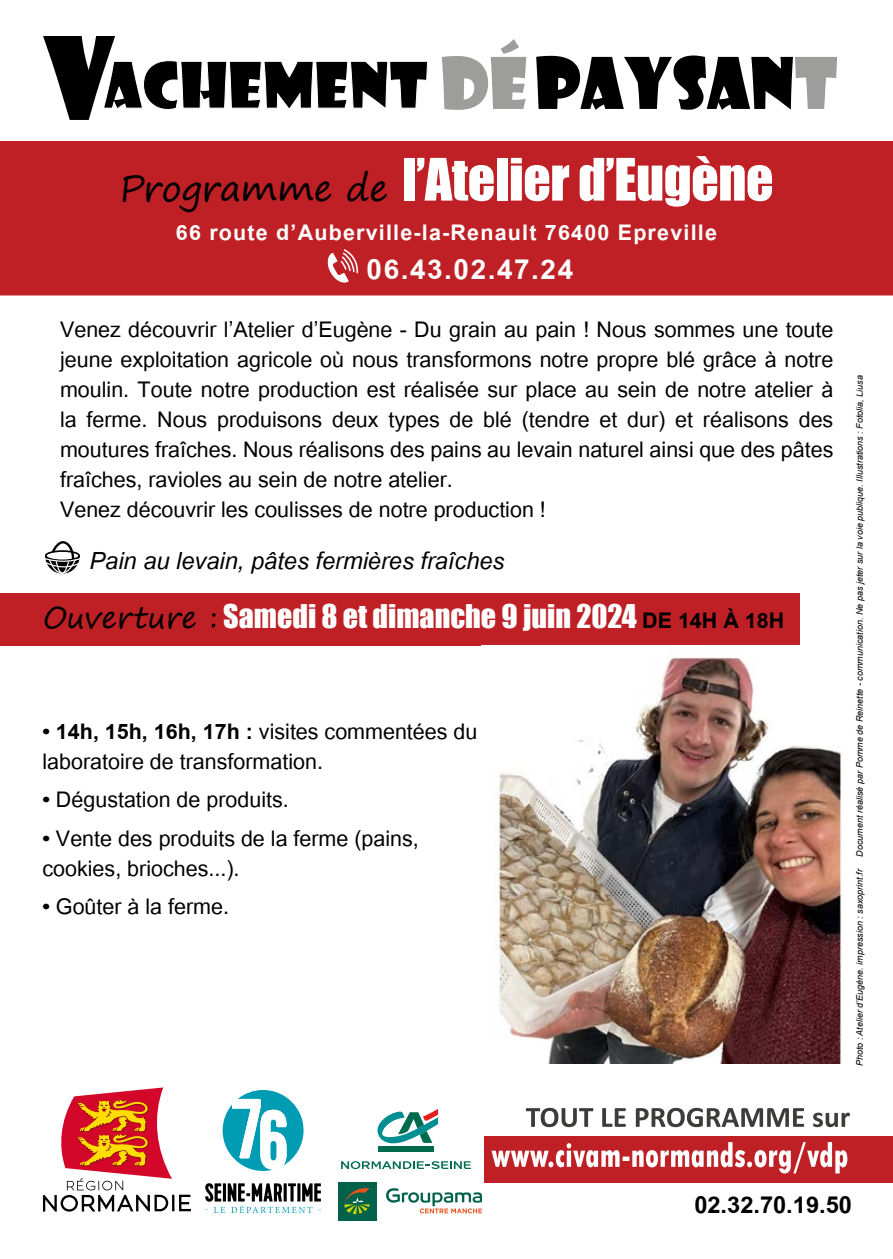
<style>
.page{position:relative;width:893px;height:1259px;background:#fff}
.page>*{position:absolute;margin:0;border:0;box-sizing:border-box;transform-origin:0 0}
.t1{font:54px "Impact";letter-spacing:-.01em;color:#fff}
.t2{font:700 39px "Utsaah";letter-spacing:.04em;color:#fff}
.t3{font:italic 33px "Utsaah";color:#000}
.t4{font:700 33px "Utsaah";color:#000}
.t5{font:30px/30px "Utsaah";color:#000}
.t6{font:30px "Impact";color:#fff}
.t7{font:700 30px "Utsaah";letter-spacing:.04em;color:#fff}
.t8{font:italic 9px "Arial";color:#000}
.s1{font-family:"Segoe Print";font-size:36px;color:#000}
.s2{font-family:"Segoe Print";color:#000}
.s3{font-family:"Utsaah";font-weight:700;color:#000}
.s4{font-weight:700}
</style>
<div class="page">
<svg style="left:536px;top:55px;width:301px;height:55px"></svg>
<svg style="left:442px;top:39px;width:84px;height:71px"></svg>
<svg style="left:43px;top:36px;width:385px;height:84px"></svg>
<div style="left:0;top:593px;width:799px;height:52px;background:#be2025"></div>
<div style="left:484px;top:1136px;width:409px;height:47px;background:#be2025"></div>
<svg style="left:491px;top:1142px;width:356px;height:31px"></svg>
<svg style="left:526px;top:1107px;width:324px;height:20px"></svg>
<svg style="left:205px;top:1183px;width:116px;height:30px"></svg>
<svg style="left:223px;top:1090px;width:81px;height:81px"></svg>
<div style="left:338px;top:1182px;width:38px;height:38px;background:#00624a"></div>
<svg style="left:344px;top:1188px;width:26px;height:26px"></svg>
<svg style="left:386px;top:1188px;width:96px;height:25px"></svg>
<div style="left:378px;top:1146px;width:56px;height:5px;background:#006a4e"></div>
<svg style="left:377px;top:1109px;width:61px;height:35px"></svg>
<svg style="left:341px;top:1161px;width:8px;height:8px"></svg>
<svg style="left:351px;top:1161px;width:9px;height:8px"></svg>
<svg style="left:362px;top:1161px;width:109px;height:8px"></svg>
<svg style="left:43px;top:1087px;width:148px;height:124px"></svg>
<div style="left:0;top:141px;width:893px;height:154px;background:#be2025"></div>
<svg style="left:326px;top:249px;width:32px;height:36px"></svg>
<img style="left:494px;top:657px;width:348px;height:406px">
<svg style="left:44px;top:541px;width:36px;height:33px"></svg>
<h1 class="t1" style="left:119px;top:137px;width:656px"><span class="s1">Programme de</span> l’Atelier d’Eugène</h1>
<p class="t7" style="left:176px;top:215px;width:543px">66 route d’Auberville-la-Renault 76400 Epreville</p>
<h2 class="t2" style="left:367px;top:247px;width:208px">06.43.02.47.24</h2>
<p class="t5" style="left:60px;top:316px;width:775px">Venez découvrir l’Atelier d’Eugène - Du grain au pain ! Nous sommes une toute jeune exploitation agricole où nous transformons notre propre blé grâce à notre moulin. Toute notre production est réalisée sur place au sein de notre atelier à la ferme. Nous produisons deux types de blé (tendre et dur) et réalisons des moutures fraîches. Nous réalisons des pains au levain naturel ainsi que des pâtes fraîches, ravioles au sein de notre atelier.<br>Venez découvrir les coulisses de notre production !</p>
<p class="t3" style="left:89px;top:543px;width:416px">Pain au levain, pâtes fermières fraîches</p>
<p class="t6" style="left:43px;top:592px;width:743px"><span class="s2">Ouverture :</span> Samedi 8 et dimanche 9 juin 2024 <span class="s3">DE 14H À 18H</span></p>
<p class="t5" style="left:43px;top:717px;width:436px"><span class="s4">• 14h, 15h, 16h, 17h :</span> visites commentées du laboratoire de transformation.</p>
<p class="t5" style="left:43px;top:786px;width:248px"><span class="s4">•</span> Dégustation de produits.</p>
<p class="t5" style="left:43px;top:824px;width:378px"><span class="s4">•</span> Vente des produits de la ferme (pains, cookies, brioches...).</p>
<p class="t5" style="left:43px;top:893px;width:188px"><span class="s4">•</span> Goûter à la ferme.</p>
<p class="t8" style="left:854px;top:856px;width:483px;rotate:-90deg">Document réalisé par Pomme de Reinette - communication. Ne pas jeter sur la voie publique. Illustrations : Fotolia, Liusa</p>
<p class="t8" style="left:854px;top:1066px;width:200px;rotate:-90deg">Photo : Atelier d’Eugène. impression : saxoprint.fr</p>
<p class="t4" style="left:694px;top:1186px;width:159px">02.32.70.19.50</p>
</div>
